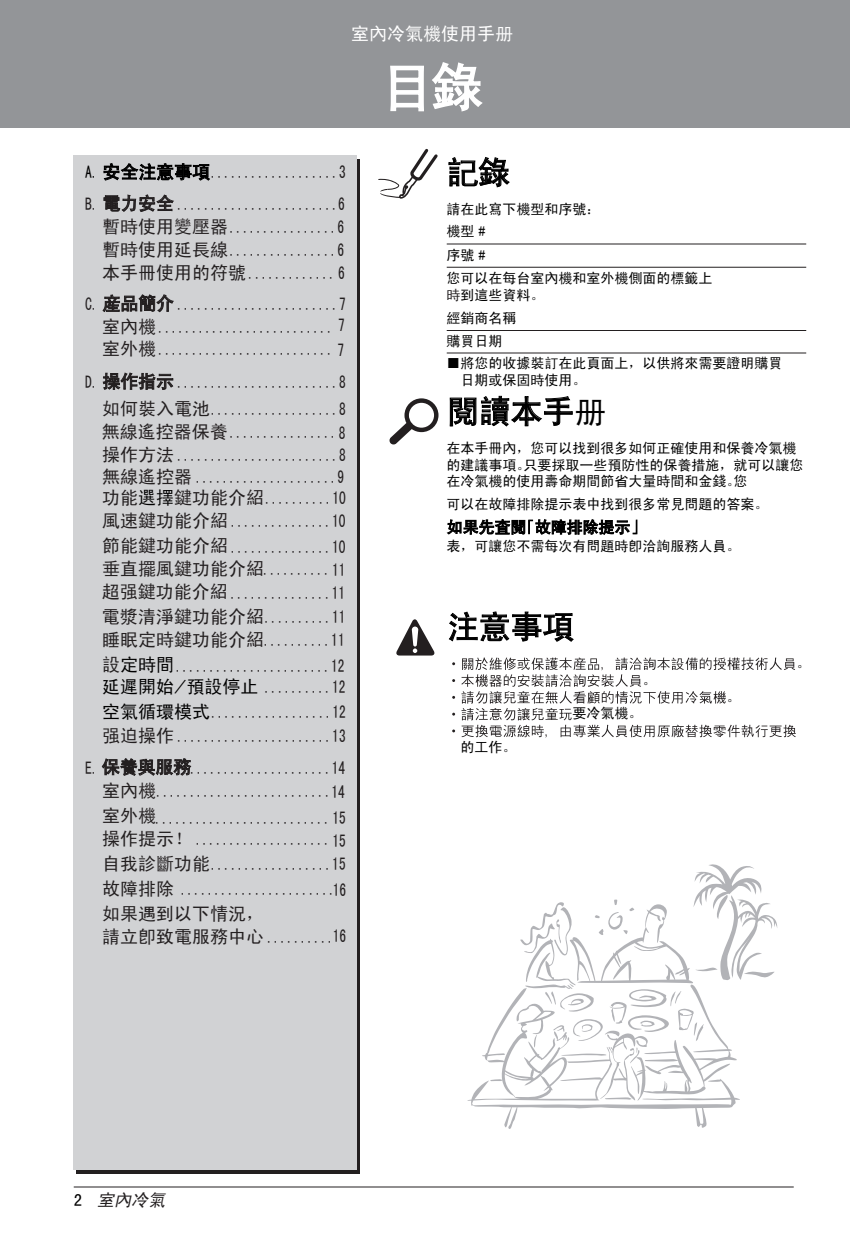
<style>
.page{position:relative;width:850px;height:1246px;background:#fff}
.page>*{position:absolute;margin:0;border:0;box-sizing:border-box;transform-origin:0 0}
.t1{font:52px "Sim Hei";color:#fff}
.t2{font:32px "Sim Hei";letter-spacing:-.01em;color:#000}
.t3{font:18px/22.8px "Sim Hei";color:#231f20}
.t4{font:18px/22.4px "Sim Hei";color:#231f20;scale:.75 1}
.t5{font:18px "Sim Hei";color:#fff}
.t6{font:italic 17px "Sim Hei";color:#231f20}
.t7{font:16px "Sim Hei";letter-spacing:-.005em;color:#000}
.t8{font:14px/23.2px "Sim Hei";color:#000}
.s1{color:#fdfdfd}
.s2{color:#000}
.s3{font-style:normal;color:#000}
.s4{color:#231f20}
</style>
<div class="page">
<hr style="left:74px;top:1186px;width:720px;height:2px;background:#231f20">
<div style="left:0;top:0;width:850px;height:127px;background:#939598"></div>
<svg style="left:390px;top:62px;width:93px;height:50px"></svg>
<svg style="left:467px;top:864px;width:311px;height:265px"></svg>
<svg style="left:448px;top:157px;width:62px;height:31px"></svg>
<hr style="left:447px;top:244px;width:359px;height:1px;background:#231f20">
<hr style="left:447px;top:267px;width:359px;height:1px;background:#231f20">
<hr style="left:447px;top:330px;width:359px;height:1px;background:#231f20">
<hr style="left:447px;top:353px;width:359px;height:1px;background:#231f20">
<svg style="left:449px;top:395px;width:124px;height:32px"></svg>
<svg style="left:446px;top:519px;width:191px;height:16px"></svg>
<svg style="left:448px;top:611px;width:126px;height:31px"></svg>
<svg style="left:452px;top:658px;width:344px;height:80px"></svg>
<div style="left:74px;top:156px;width:283px;height:1014px;background:#d1d2d4"></div>
<svg style="left:103px;top:163px;width:107px;height:18px"></svg>
<svg style="left:103px;top:194px;width:71px;height:18px"></svg>
<svg style="left:102px;top:294px;width:72px;height:18px"></svg>
<svg style="left:103px;top:372px;width:70px;height:18px"></svg>
<svg style="left:102px;top:758px;width:90px;height:18px"></svg>
<svg style="left:389px;top:398px;width:50px;height:47px"></svg>
<svg style="left:396px;top:619px;width:39px;height:37px"></svg>
<svg style="left:378px;top:148px;width:60px;height:51px"></svg>
<p class="t5" style="left:351px;top:25px;width:163px">室內冷氣機使用手<span class="s1">册</span></p>
<h1 class="t1" style="left:381px;top:61px;width:104px">目錄</h1>
<p class="t4" style="left:85px;top:156px;width:349px;line-height:31.4px"><span class="s2">A. 安全注意事項</span>...................3<br>B. 電力安全 ........................6</p>
<p class="t3" style="left:102px;top:215px;width:244px;text-align:justify">暫時使用變壓器................6暫時使用延長線................6本手冊使用的符號............. 6</p>
<p class="t4" style="left:102px;top:292px;width:326px;text-align:justify;text-indent:-17px">C. 産品簡介 ........................7室內機.......................... 7室外機.......................... 7</p>
<p class="t4" style="left:85px;top:368px;width:349px;line-height:26.8px;text-align:right">D. 操作指示 ........................8如何裝入電池...................8</p>
<p class="t3" style="left:102px;top:420px;width:245px;text-align:justify">無線遙控器保養................8操作方法........................8無線遙控器 .....................9</p>
<p class="t3" style="left:102px;top:487px;width:246px">功能<span class="s2">選擇</span>鍵功能介紹..........10風速鍵功能介紹...............10</p>
<p class="t3" style="left:102px;top:536px;width:245px;line-height:22px">節能鍵功能介紹...............10垂直擺風鍵功能介紹..........11</p>
<p class="t3" style="left:102px;top:581px;width:245px;line-height:23.4px;text-align:justify">超强鍵功能介紹...............11電漿清淨鍵功能介紹..........11睡眠定時鍵功能介紹..........11</p>
<p class="t3" style="left:102px;top:654px;width:245px;line-height:21.8px">設<span class="s2">定時間</span>.......................12<span class="s2">延遲開始/預設停止</span> ..........12</p>
<p class="t4" style="left:102px;top:700px;width:327px;line-height:23.8px"><span class="s2">空氣循環模式</span>..................12强迫操作.......................13</p>
<p class="t4" style="left:85px;top:755px;width:348px;line-height:23.4px;text-align:right">E. 保養與服務.....................14室內機..........................14</p>
<p class="t3" style="left:102px;top:806px;width:246px;line-height:21.8px">室外機.......................... 15操作提示！ ....................15</p>
<p class="t3" style="left:102px;top:851px;width:245px;line-height:25.4px">自我診斷功能..................15故障排除 .......................如果遇到以下情況，</p>
<p class="t3" style="left:102px;top:925px;width:246px">請立卽致電服務中心 ..........16</p>
<p class="t4" style="left:333px;top:879px;width:19px">16</p>
<p class="t6" style="left:74px;top:1191px;width:97px"><span class="s3">2</span> 室內冷氣</p>
<h2 class="t2" style="left:447px;top:156px;width:65px">記錄</h2>
<p class="t8" style="left:447px;top:197px;width:268px">請在此寫下機型和序號：<br>機型 #<br>序號 #<br>您可以在每台室內機和室外機側面的標籤上</p>
<p class="t8" style="left:447px;top:284px;width:100px"><span class="s4">時</span>到這些資料。經銷商名稱<br>購買日期</p>
<p class="t8" style="left:461px;top:355px;width:324px;line-height:16.8px;text-indent:-14px">■將您的收據裝訂在此頁面上，以供將來需要證明購買日期或保固時使用。</p>
<h2 class="t2" style="left:447px;top:395px;width:161px">閱讀本手册</h2>
<p class="t8" style="left:447px;top:439px;width:359px;line-height:16.8px">在本手冊內，您可以找到很多如何正確使用和保養冷氣機的建議事項。只要採取一些預防性的保養措施，就可以讓您在冷氣機的使用壽命期間節省大量時間和金錢。您</p>
<p class="t8" style="left:447px;top:492px;width:324px">可以在故障排除提示表中找到很多常見問題的答案。</p>
<p class="t7" style="left:447px;top:519px;width:201px">如果先査閱「故障排除提示」</p>
<p class="t8" style="left:447px;top:534px;width:296px">表，可讓您不需每次有問題時卽洽詢服務人員。</p>
<h2 class="t2" style="left:447px;top:610px;width:129px">注意事項</h2>
<p class="t8" style="left:461px;top:735px;width:58px">的工作。</p>
<p class="t8" style="left:573px;top:702px;width:71px">要冷氣機。</p>
<p class="t8" style="left:643px;top:668px;width:15px">。</p>
<p class="t8" style="left:727px;top:685px;width:15px">。</p>
<p class="t8" style="left:797px;top:651px;width:15px">。</p>
</div>
